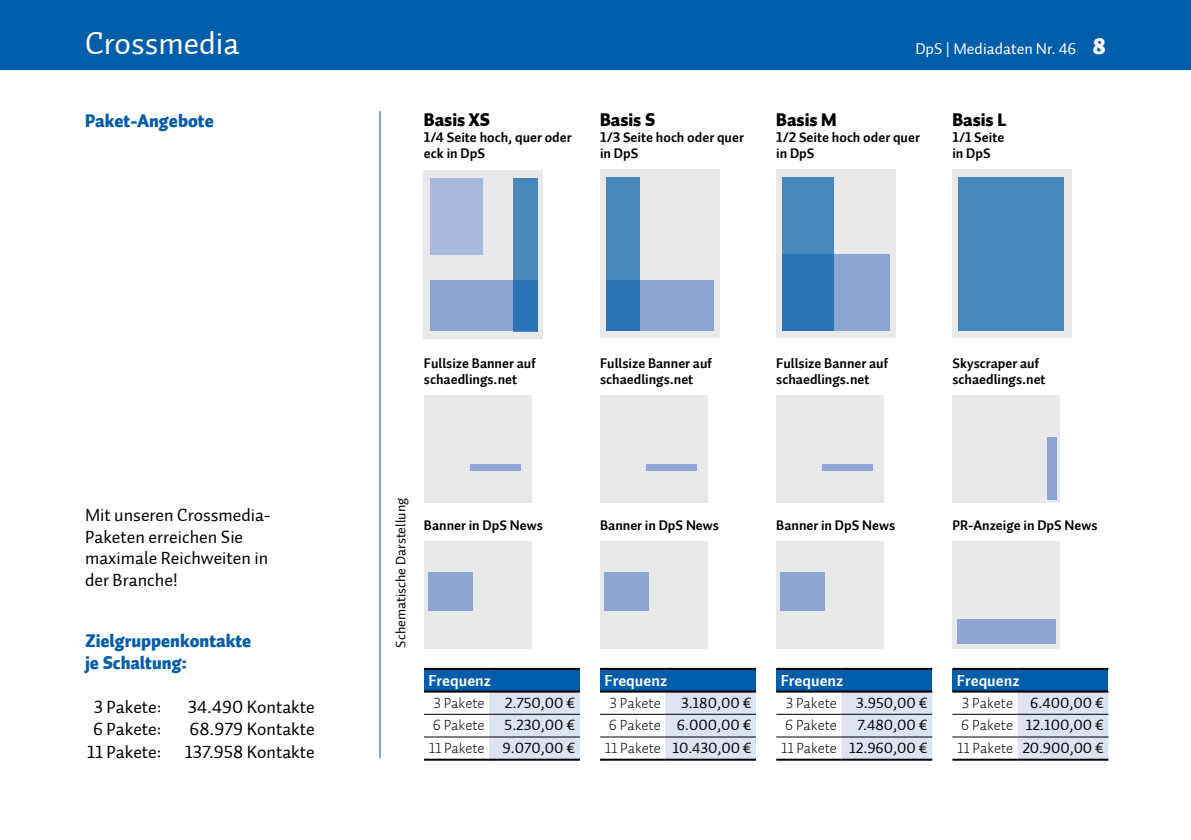
<style>
.page{position:relative;width:1191px;height:840px;background:#fff}
.page>*{position:absolute;margin:0;border:0;box-sizing:border-box;transform-origin:0 0}
.t1{font:32px "Auto 1 Regular LF";color:#fff}
.t2{font:18px/21.6px "Auto 1 Regular LF";color:#000}
.t3{font:18px/21.6px "Auto 1 Black LF";color:#005da9}
.t4{font:18px "Auto 1 Black LF";color:#000}
.t5{font:16px "Auto 1 Bold LF";color:#fff}
.t6{font:16px "Auto 1 Regular LF";color:#fff}
.t7{font:15px/22.6px "Auto 1 Regular LF";color:#000;text-align:right}
.t8{font:15px "Auto 1 Light LF";color:#000}
.t9{font:14px/16px "Auto 1 Bold LF";color:#000}
.t10{font:14px "Auto 1 Regular LF";color:#000}
.s1{font-family:"Auto 1 Black LF";font-size:22px}
.s2{font-family:"Auto 1 Light LF"}
</style>
<div class="page">
<div style="left:0;top:0;width:1191px;height:69px;background:#005da9"></div>
<hr style="left:379px;top:111px;width:1px;height:646px;background:#005da9">
<div style="left:424px;top:668px;width:156px;height:23px;background:#005da9"></div>
<svg style="left:424px;top:692px;width:156px;height:66px"></svg>
<hr style="left:424px;top:690px;width:65px;height:2px;background:#000">
<hr style="left:489px;top:690px;width:91px;height:2px;background:#000">
<hr style="left:424px;top:713px;width:65px;height:1px;background:#000">
<hr style="left:489px;top:713px;width:91px;height:1px;background:#000">
<hr style="left:424px;top:736px;width:65px;height:1px;background:#000">
<hr style="left:489px;top:736px;width:91px;height:1px;background:#000">
<hr style="left:424px;top:667px;width:65px;height:2px;background:#000">
<hr style="left:489px;top:667px;width:91px;height:2px;background:#000">
<hr style="left:424px;top:758px;width:65px;height:2px;background:#000">
<hr style="left:489px;top:758px;width:91px;height:2px;background:#000">
<div style="left:600px;top:668px;width:156px;height:23px;background:#005da9"></div>
<svg style="left:600px;top:692px;width:156px;height:66px"></svg>
<hr style="left:600px;top:690px;width:65px;height:2px;background:#000">
<hr style="left:665px;top:690px;width:91px;height:2px;background:#000">
<hr style="left:600px;top:713px;width:65px;height:1px;background:#000">
<hr style="left:665px;top:713px;width:91px;height:1px;background:#000">
<hr style="left:600px;top:736px;width:65px;height:1px;background:#000">
<hr style="left:665px;top:736px;width:91px;height:1px;background:#000">
<hr style="left:600px;top:667px;width:65px;height:2px;background:#000">
<hr style="left:665px;top:667px;width:91px;height:2px;background:#000">
<hr style="left:600px;top:758px;width:65px;height:2px;background:#000">
<hr style="left:665px;top:758px;width:91px;height:2px;background:#000">
<div style="left:776px;top:668px;width:156px;height:23px;background:#005da9"></div>
<svg style="left:776px;top:692px;width:156px;height:66px"></svg>
<hr style="left:776px;top:690px;width:65px;height:2px;background:#000">
<hr style="left:841px;top:690px;width:91px;height:2px;background:#000">
<hr style="left:776px;top:713px;width:65px;height:1px;background:#000">
<hr style="left:841px;top:713px;width:91px;height:1px;background:#000">
<hr style="left:776px;top:667px;width:65px;height:2px;background:#000">
<hr style="left:841px;top:667px;width:91px;height:2px;background:#000">
<hr style="left:776px;top:758px;width:65px;height:2px;background:#000">
<hr style="left:841px;top:758px;width:91px;height:2px;background:#000">
<hr style="left:776px;top:736px;width:65px;height:1px;background:#000">
<hr style="left:841px;top:736px;width:91px;height:1px;background:#000">
<div style="left:952px;top:668px;width:156px;height:23px;background:#005da9"></div>
<svg style="left:952px;top:692px;width:156px;height:66px"></svg>
<hr style="left:952px;top:690px;width:65px;height:2px;background:#000">
<hr style="left:1017px;top:690px;width:91px;height:2px;background:#000">
<hr style="left:952px;top:713px;width:65px;height:1px;background:#000">
<hr style="left:1017px;top:713px;width:91px;height:1px;background:#000">
<hr style="left:952px;top:667px;width:65px;height:2px;background:#000">
<hr style="left:1017px;top:667px;width:91px;height:2px;background:#000">
<hr style="left:952px;top:758px;width:65px;height:2px;background:#000">
<hr style="left:1017px;top:758px;width:91px;height:2px;background:#000">
<hr style="left:952px;top:736px;width:65px;height:1px;background:#000">
<hr style="left:1017px;top:736px;width:91px;height:1px;background:#000">
<div style="left:424px;top:170px;width:119px;height:168px;background:#e9e9e9"></div>
<div style="left:430px;top:280px;width:107px;height:51px;background:#8da6d6"></div>
<svg style="left:513px;top:178px;width:24px;height:153px;background:#3c80ba"></svg>
<div style="left:430px;top:178px;width:52px;height:76px;background:#a8badb"></div>
<div style="left:424px;top:395px;width:107px;height:108px;background:#e9e9e9"></div>
<div style="left:470px;top:463px;width:50px;height:7px;background:#8da6d6"></div>
<div style="left:424px;top:540px;width:107px;height:108px;background:#e9e9e9"></div>
<div style="left:428px;top:571px;width:45px;height:39px;background:#8da6d6"></div>
<div style="left:600px;top:170px;width:119px;height:168px;background:#e9e9e9"></div>
<div style="left:606px;top:280px;width:108px;height:50px;background:#8da6d6"></div>
<svg style="left:606px;top:177px;width:34px;height:153px;background:#3c80ba"></svg>
<div style="left:600px;top:395px;width:108px;height:108px;background:#e9e9e9"></div>
<div style="left:646px;top:463px;width:50px;height:7px;background:#8da6d6"></div>
<div style="left:600px;top:541px;width:108px;height:107px;background:#e9e9e9"></div>
<div style="left:604px;top:572px;width:45px;height:38px;background:#8da6d6"></div>
<div style="left:776px;top:170px;width:119px;height:168px;background:#e9e9e9"></div>
<div style="left:782px;top:254px;width:108px;height:76px;background:#8da6d6"></div>
<div style="left:782px;top:177px;width:52px;height:153px;background:linear-gradient(to bottom,#4d8cbe,#236eb4)"></div>
<div style="left:776px;top:395px;width:108px;height:108px;background:#e9e9e9"></div>
<div style="left:822px;top:463px;width:50px;height:7px;background:#8da6d6"></div>
<div style="left:776px;top:540px;width:108px;height:108px;background:#e9e9e9"></div>
<div style="left:780px;top:571px;width:45px;height:39px;background:#8da6d6"></div>
<div style="left:952px;top:170px;width:119px;height:168px;background:#e9e9e9"></div>
<div style="left:958px;top:177px;width:106px;height:153px;background:#4687bc"></div>
<div style="left:952px;top:395px;width:108px;height:108px;background:#e9e9e9"></div>
<div style="left:1046px;top:437px;width:10px;height:62px;background:#8da6d6"></div>
<div style="left:952px;top:541px;width:108px;height:107px;background:#e9e9e9"></div>
<div style="left:957px;top:618px;width:98px;height:25px;background:#8da6d6"></div>
<h1 class="t1" style="left:85px;top:24px;width:156px">Crossmedia</h1>
<p class="t6" style="left:915px;top:39px;width:192px">DpS | Mediadaten Nr. 46 <span class="s1">8</span></p>
<p class="t3" style="left:85px;top:111px;width:130px">Paket-Angebote</p>
<p class="t2" style="left:85px;top:504px;width:187px">Mit unseren Crossmedia-<br>Paketen erreichen Sie maximale Reichweiten in der Branche!</p>
<p class="t3" style="left:85px;top:630px;width:168px">Zielgruppenkontakte je Schaltung:</p>
<p class="t2" style="left:94px;top:695px;width:69px">3 Pakete:</p>
<p class="t2" style="left:188px;top:695px;width:128px">34.490 Kontakte</p>
<p class="t2" style="left:93px;top:718px;width:70px">6 Pakete:</p>
<p class="t2" style="left:190px;top:718px;width:127px">68.979 Kontakte</p>
<p class="t2" style="left:87px;top:741px;width:76px">11 Pakete:</p>
<p class="t2" style="left:185px;top:741px;width:131px">137.958 Kontakte</p>
<p class="t4" style="left:424px;top:107px;width:67px">Basis XS</p>
<p class="t9" style="left:424px;top:129px;width:149px">1/4 Seite hoch, quer oder eck in DpS</p>
<p class="t4" style="left:600px;top:107px;width:57px">Basis S</p>
<p class="t9" style="left:600px;top:129px;width:145px">1/3 Seite hoch oder quer in DpS</p>
<p class="t4" style="left:776px;top:107px;width:62px">Basis M</p>
<p class="t9" style="left:776px;top:129px;width:145px">1/2 Seite hoch oder quer in DpS</p>
<p class="t4" style="left:952px;top:107px;width:56px">Basis L</p>
<p class="t9" style="left:952px;top:129px;width:53px">1/1 Seite in DpS</p>
<p class="t9" style="left:424px;top:356px;width:113px">Fullsize Banner auf schaedlings.net</p>
<p class="t9" style="left:600px;top:356px;width:113px">Fullsize Banner auf schaedlings.net</p>
<p class="t9" style="left:776px;top:356px;width:113px">Fullsize Banner auf schaedlings.net</p>
<p class="t9" style="left:952px;top:356px;width:95px">Skyscraper auf schaedlings.net</p>
<p class="t10" style="left:392px;top:647px;width:151px;rotate:-90deg">Schematische Darstellung</p>
<p class="t9" style="left:424px;top:517px;width:120px">Banner in DpS News</p>
<p class="t5" style="left:428px;top:669px;width:64px">Frequenz</p>
<p class="t8" style="left:433px;top:692px;width:53px">3 Pakete</p>
<p class="t7" style="left:505px;top:691px;width:72px">2.750,00 €</p>
<p class="t8" style="left:433px;top:715px;width:53px">6 Pakete</p>
<p class="t7" style="left:429px;top:713px;width:148px">5.230,00 €<br><span class="s2">11 Pakete</span> 9.070,00 €</p>
<p class="t9" style="left:600px;top:517px;width:120px">Banner in DpS News</p>
<p class="t5" style="left:604px;top:669px;width:64px">Frequenz</p>
<p class="t8" style="left:609px;top:692px;width:53px">3 Pakete</p>
<p class="t7" style="left:605px;top:691px;width:148px;text-align:justify;text-indent:76px">3.180,00 € <span class="s2">6 Pakete</span> 6.000,00 € <span class="s2">11 Pakete</span> 10.430,00 €</p>
<p class="t9" style="left:776px;top:517px;width:120px">Banner in DpS News</p>
<p class="t5" style="left:781px;top:669px;width:64px">Frequenz</p>
<p class="t8" style="left:785px;top:692px;width:53px">3 Pakete</p>
<p class="t7" style="left:856px;top:691px;width:73px">3.950,00 €</p>
<p class="t8" style="left:785px;top:715px;width:53px">6 Pakete</p>
<p class="t7" style="left:781px;top:713px;width:148px">7.480,00 €<br><span class="s2">11 Pakete</span> 12.960,00 €</p>
<p class="t9" style="left:952px;top:517px;width:147px">PR-Anzeige in DpS News</p>
<p class="t5" style="left:957px;top:669px;width:64px">Frequenz</p>
<p class="t7" style="left:957px;top:691px;width:148px;text-align:center"><span class="s2">3 Pakete</span> 6.400,00 €<br><span class="s2">6 Pakete</span> 12.100,00 €<br><span class="s2">11 Pakete</span> 20.900,00 €</p>
</div>
